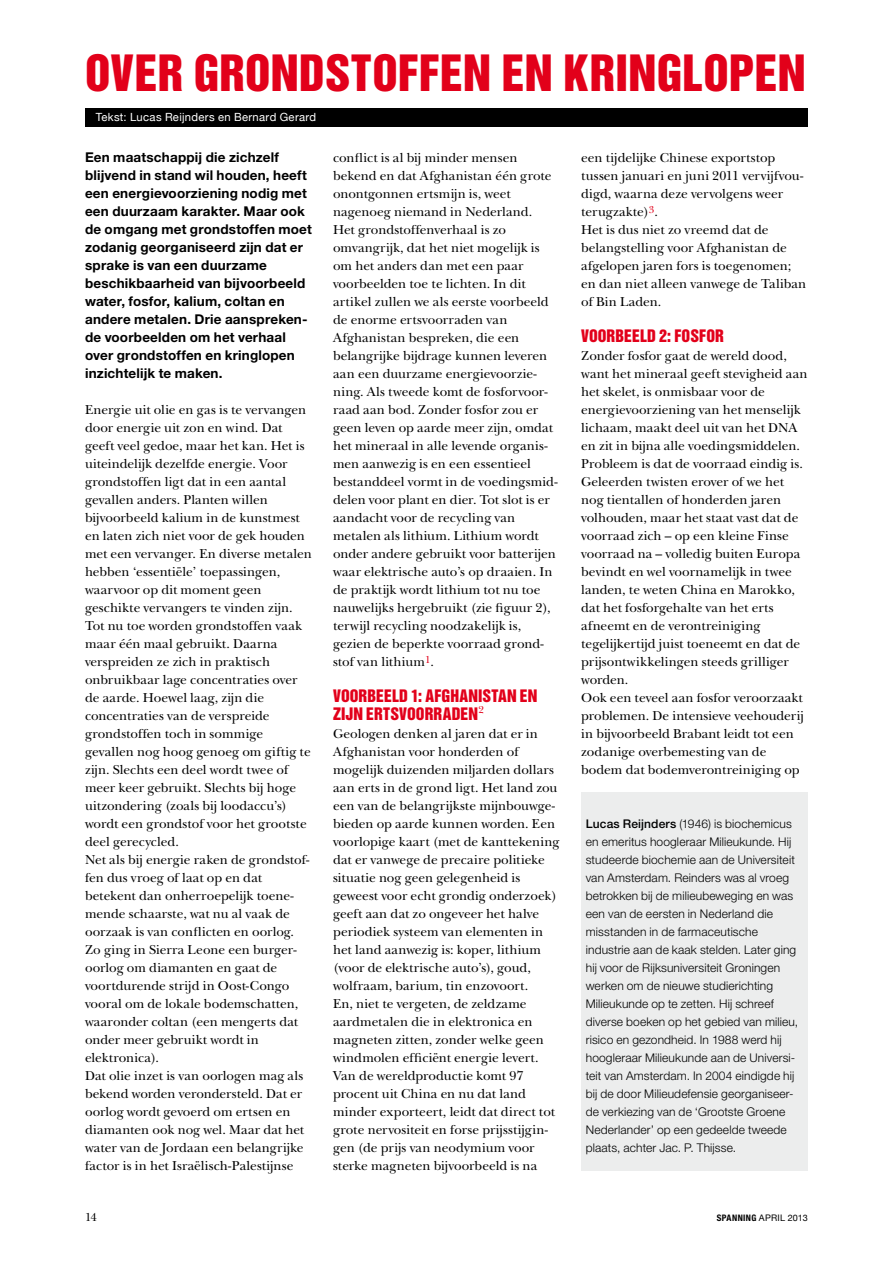
<style>
.page{position:relative;width:893px;height:1263px;background:#fff}
.page>*{position:absolute;margin:0;border:0;box-sizing:border-box;transform-origin:0 0}
.t1{font:45.75px "Helvetica Inserat LT Std";letter-spacing:.005em;color:#e2001a}
.t2{font:15.75px/18px "Helvetica Inserat LT Std";letter-spacing:.005em;color:#e2001a}
.t3{font:13.5px/18px "New Baskerville Std";color:#000}
.t4{font:700 13.5px/18px "Helvetica Neue LT Std";letter-spacing:.015em;color:#000}
.t5{font:300 12px/18px "Helvetica Neue LT Std";letter-spacing:.01em;color:#000}
.t6{font:12px "New Baskerville Std";color:#000}
.t7{font:11.25px "Helvetica Neue";letter-spacing:.03em;color:#fff}
.t8{font:10.5px "New Baskerville Std";color:#e2001a}
.t9{font:9px "Helvetica Neue";letter-spacing:.02em;color:#000}
.s1{font-weight:500}
.s2{font-family:"Helvetica Neue LT Std";font-weight:700;font-stretch:condensed}
</style>
<div class="page">
<div style="left:85px;top:108px;width:723px;height:18px;background:#000"></div>
<div style="left:581px;top:792px;width:227px;height:378px;background:#eceded"></div>
<h1 class="t1" style="left:85px;top:45px;width:722px">OVER GRONDSTOFFEN EN KRINGLOPEN</h1>
<p class="t7" style="left:96px;top:110px;width:222px">Tekst: Lucas Reijnders en Bernard Gerard</p>
<p class="t4" style="left:85px;top:148px;width:228px">Een maatschappij die zichzelf blijvend in stand wil houden, heeft een energievoorziening nodig met een duurzaam karakter. Maar ook de omgang met grondstoffen moet zodanig georganiseerd zijn dat er sprake is van een duurzame beschikbaarheid van bijvoorbeeld water, fosfor, kalium, coltan en andere metalen. Drie aanspreken&shy;de voorbeelden om het verhaal over grondstoffen en kringlopen inzichtelijk te maken.</p>
<p class="t3" style="left:85px;top:401px;width:228px">Energie uit olie en gas is te vervangen door energie uit zon en wind. Dat geeft veel gedoe, maar het kan. Het is uiteindelijk dezelfde energie. Voor grondstoffen ligt dat in een aantal gevallen anders. Planten willen bijvoorbeeld kalium in de kunstmest en laten zich niet voor de gek houden met een vervanger. En diverse metalen hebben ‘essentiële’ toepassingen, waarvoor op dit moment geen geschikte vervangers te vinden zijn.<br>Tot nu toe worden grondstoffen vaak maar één maal gebruikt. Daarna verspreiden ze zich in praktisch onbruikbaar lage concentraties over de aarde. Hoewel laag, zijn die concentraties van de verspreide grondstoffen toch in sommige gevallen nog hoog genoeg om giftig te zijn. Slechts een deel wordt twee of meer keer gebruikt. Slechts bij hoge uitzondering (zoals bij loodaccu’s) wordt een grondstof voor het grootste deel gerecycled.<br>Net als bij energie raken de grondstof&shy;fen dus vroeg of laat op en dat betekent dan onherroepelijk toene&shy;mende schaarste, wat nu al vaak de oorzaak is van conflicten en oorlog.<br>Zo ging in Sierra Leone een burger&shy;oorlog om diamanten en gaat de voortdurende strijd in Oost-Congo vooral om de lokale bodemschatten, waaronder coltan (een mengerts dat onder meer gebruikt wordt in elektronica).<br>Dat olie inzet is van oorlogen mag als bekend worden verondersteld. Dat er oorlog wordt gevoerd om ertsen en diamanten ook nog wel. Maar dat het water van de Jordaan een belangrijke factor is in het Israëlisch-Palestijnse</p>
<p class="t3" style="left:333px;top:148px;width:226px">conflict is al bij minder mensen bekend en dat Afghanistan één grote onontgonnen ertsmijn is, weet nagenoeg niemand in Nederland.<br>Het grondstoffenverhaal is zo omvangrijk, dat het niet mogelijk is om het anders dan met een paar voorbeelden toe te lichten. In dit artikel zullen we als eerste voorbeeld de enorme ertsvoorraden van Afghanistan bespreken, die een belangrijke bijdrage kunnen leveren aan een duurzame energievoorzie&shy;ning. Als tweede komt de fosforvoor&shy;raad aan bod. Zonder fosfor zou er geen leven op aarde meer zijn, omdat het mineraal in alle levende organis&shy;men aanwezig is en een essentieel bestanddeel vormt in de voedingsmid&shy;delen voor plant en dier. Tot slot is er aandacht voor de recycling van metalen als lithium. Lithium wordt onder andere gebruikt voor batterijen waar elektrische auto’s op draaien. In de praktijk wordt lithium tot nu toe nauwelijks hergebruikt (zie figuur 2), terwijl recycling noodzakelijk is, gezien de beperkte voorraad grond&shy;stof van lithium<sup>1</sup>.</p>
<p class="t2" style="left:333px;top:687px;width:206px">VOORBEELD 1: AFGHANISTAN EN<br>ZIJN ERTSVOORRADEN</p>
<p class="t8" style="left:478px;top:703px;width:7px">2</p>
<p class="t3" style="left:333px;top:725px;width:228px">Geologen denken al jaren dat er in Afghanistan voor honderden of mogelijk duizenden miljarden dollars aan erts in de grond ligt. Het land zou een van de belangrijkste mijnbouwge&shy;bieden op aarde kunnen worden. Een voorlopige kaart (met de kanttekening dat er vanwege de precaire politieke situatie nog geen gelegenheid is geweest voor echt grondig onderzoek) geeft aan dat zo ongeveer het halve periodiek systeem van elementen in het land aanwezig is: koper, lithium (voor de elektrische auto’s), goud, wolfraam, barium, tin enzovoort.<br>En, niet te vergeten, de zeldzame aardmetalen die in elektronica en magneten zitten, zonder welke geen windmolen efficiënt energie levert.<br>Van de wereldproductie komt 97 procent uit China en nu dat land minder exporteert, leidt dat direct tot grote nervositeit en forse prijsstijgin&shy;gen (de prijs van neodymium voor sterke magneten bijvoorbeeld is na</p>
<p class="t3" style="left:581px;top:149px;width:227px">een tijdelijke Chinese exportstop tussen januari en juni 2011 vervijfvou&shy;digd, waarna deze vervolgens weer terugzakte)<sup>3</sup>.<br>Het is dus niet zo vreemd dat de belangstelling voor Afghanistan de afgelopen jaren fors is toegenomen; en dan niet alleen vanwege de Taliban of Bin Laden.</p>
<p class="t2" style="left:581px;top:327px;width:144px">VOORBEELD 2: FOSFOR</p>
<p class="t3" style="left:581px;top:347px;width:228px">Zonder fosfor gaat de wereld dood, want het mineraal geeft stevigheid aan het skelet, is onmisbaar voor de energievoorziening van het menselijk lichaam, maakt deel uit van het DNA en zit in bijna alle voedingsmiddelen.<br>Probleem is dat de voorraad eindig is.<br>Geleerden twisten erover of we het nog tientallen of honderden jaren volhouden, maar het staat vast dat de voorraad zich – op een kleine Finse voorraad na – volledig buiten Europa bevindt en wel voornamelijk in twee landen, te weten China en Marokko, dat het fosforgehalte van het erts afneemt en de verontreiniging tegelijkertijd juist toeneemt en dat de prijsontwikkelingen steeds grilliger worden.<br>Ook een teveel aan fosfor veroorzaakt problemen. De intensieve veehouderij in bijvoorbeeld Brabant leidt tot een zodanige overbemesting van de bodem dat bodemverontreiniging op</p>
<p class="t5" style="left:586px;top:814px;width:214px"><span class="s1">Lucas Reijnders</span> (1946) is biochemicus en emeritus hoogleraar Milieukunde. Hij studeerde biochemie aan de Universiteit van Amsterdam. Reinders was al vroeg betrokken bij de milieubeweging en was een van de eersten in Nederland die misstanden in de farmaceutische industrie aan de kaak stelden. Later ging hij voor de Rijksuniversiteit Groningen werken om de nieuwe studierichting Milieukunde op te zetten. Hij schreef diverse boeken op het gebied van milieu, risico en gezondheid. In 1988 werd hij hoogleraar Milieukunde aan de Universi&shy;teit van Amsterdam. In 2004 eindigde hij bij de door Milieudefensie georganiseer&shy;de verkiezing van de ‘Grootste Groene Nederlander’ op een gedeelde tweede plaats, achter Jac. P. Thijsse.</p>
<p class="t6" style="left:85px;top:1210px;width:13px">14</p>
<p class="t9" style="left:717px;top:1212px;width:93px"><span class="s2">SPANNING</span> april 2013</p>
</div>
